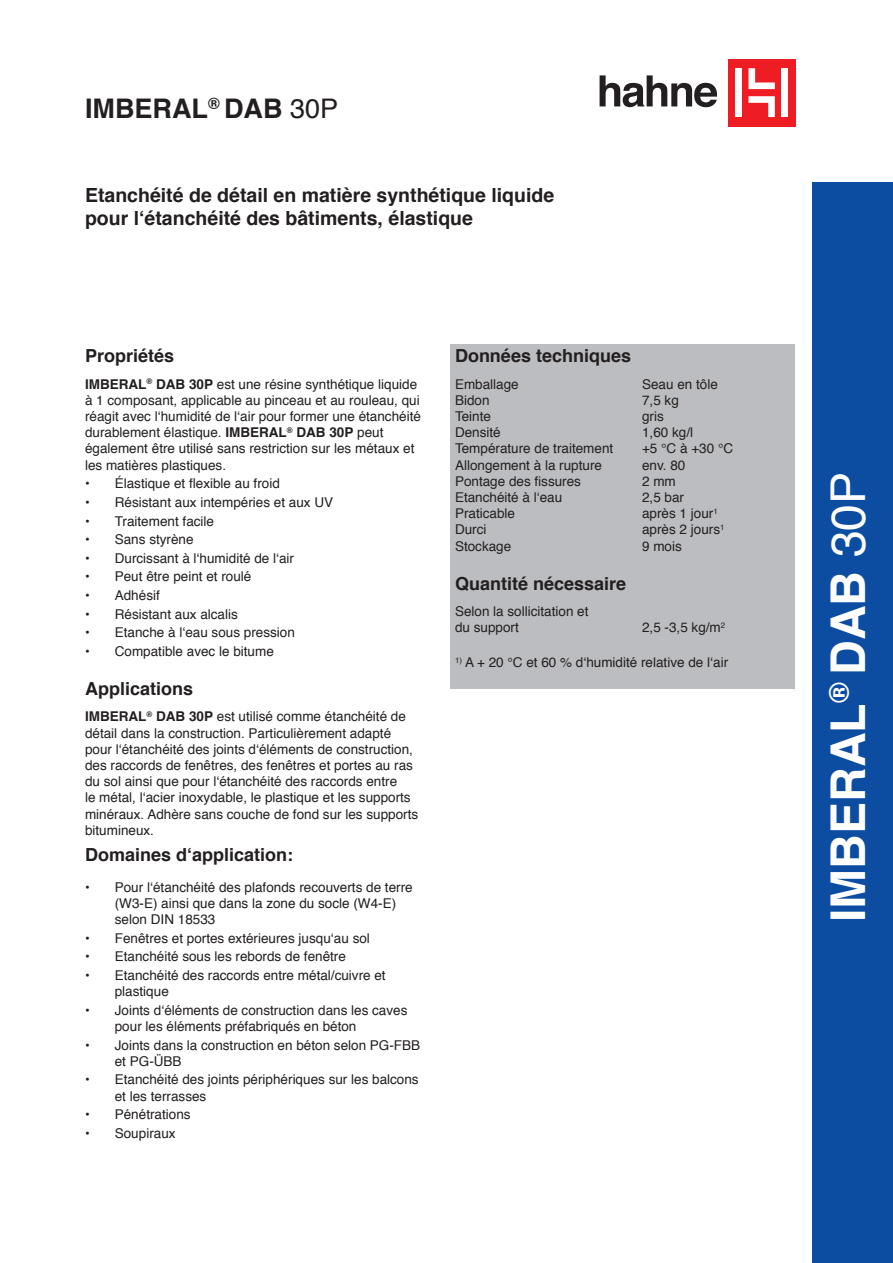
<style>
.page{position:relative;width:893px;height:1263px;background:#fff}
.page>*{position:absolute;margin:0;border:0;box-sizing:border-box;transform-origin:0 0}
.t1{font:700 48px "Helvetica";color:#fff}
.t2{font:700 27px "Helvetica";color:#231f20}
.t3{font:700 19.5px/23.4px "Helvetica";color:#231f20}
.t4{font:700 18px "Helvetica";color:#231f20}
.t5{font:13.5px/16.2px "Helvetica";color:#231f20}
.t6{font:700 13.5px "Helvetica";color:#231f20}
.s1{font-weight:400}
.s2{font-weight:700}
</style>
<div class="page">
<div style="left:728px;top:60px;width:67px;height:67px;background:#ee1d23"></div>
<div style="left:736px;top:68px;width:6px;height:49px;background:#fff"></div>
<svg style="left:748px;top:96px;width:27px;height:21px"></svg>
<svg style="left:748px;top:68px;width:27px;height:21px"></svg>
<div style="left:781px;top:68px;width:7px;height:49px;background:#fff"></div>
<svg style="left:600px;top:75px;width:117px;height:32px"></svg>
<div style="left:812px;top:183px;width:81px;height:1080px;background:#0d4da1"></div>
<div style="left:451px;top:344px;width:344px;height:30px;background:#bcbdc0"></div>
<div style="left:451px;top:374px;width:344px;height:181px;background:#bcbdc0"></div>
<div style="left:451px;top:555px;width:344px;height:17px;background:#bcbdc0"></div>
<div style="left:451px;top:572px;width:344px;height:30px;background:#bcbdc0"></div>
<div style="left:451px;top:602px;width:344px;height:35px;background:#bcbdc0"></div>
<div style="left:451px;top:636px;width:344px;height:36px;background:#bcbdc0"></div>
<div style="left:451px;top:671px;width:344px;height:17px;background:#bcbdc0"></div>
<p class="t2" style="left:85px;top:87px;width:254px">IMBERAL<sup>®</sup> DAB <span class="s1">30P</span></p>
<p class="t3" style="left:85px;top:183px;width:471px">Etanchéité de détail en matière synthétique liquide pour l‘étanchéité des bâtiments, élastique</p>
<p class="t4" style="left:85px;top:341px;width:91px">Propriétés</p>
<p class="t5" style="left:85px;top:376px;width:337px"><span class="s2">IMBERAL</span><sup>®</sup> <span class="s2">DAB 30P</span> est une résine synthétique liquide à 1 composant, applicable au pinceau et au rouleau, qui réagit avec l‘humidité de l‘air pour former une étanchéité durablement élastique. <span class="s2">IMBERAL</span><sup>®</sup> <span class="s2">DAB 30P</span> peut également être utilisé sans restriction sur les métaux et les matières plastiques.</p>
<p class="t6" style="left:85px;top:473px;width:6px">•</p>
<p class="t5" style="left:115px;top:476px;width:167px">Élastique et flexible au froid</p>
<p class="t6" style="left:85px;top:491px;width:6px">•</p>
<p class="t5" style="left:115px;top:494px;width:220px">Résistant aux intempéries et aux UV</p>
<p class="t6" style="left:85px;top:510px;width:6px">•</p>
<p class="t5" style="left:115px;top:513px;width:101px">Traitement facile</p>
<p class="t6" style="left:85px;top:528px;width:6px">•</p>
<p class="t5" style="left:115px;top:532px;width:80px">Sans styrène</p>
<p class="t6" style="left:85px;top:547px;width:6px">•</p>
<p class="t5" style="left:115px;top:550px;width:181px">Durcissant à l‘humidité de l‘air</p>
<p class="t6" style="left:85px;top:566px;width:6px">•</p>
<p class="t5" style="left:115px;top:569px;width:138px">Peut être peint et roulé</p>
<p class="t6" style="left:85px;top:584px;width:6px">•</p>
<p class="t5" style="left:115px;top:588px;width:47px">Adhésif</p>
<p class="t6" style="left:85px;top:603px;width:6px">•</p>
<p class="t5" style="left:115px;top:606px;width:125px">Résistant aux alcalis</p>
<p class="t6" style="left:85px;top:622px;width:6px">•</p>
<p class="t5" style="left:115px;top:625px;width:182px">Etanche à l‘eau sous pression</p>
<p class="t6" style="left:85px;top:640px;width:6px">•</p>
<p class="t5" style="left:115px;top:643px;width:161px">Compatible avec le bitume</p>
<p class="t4" style="left:85px;top:674px;width:110px">Applications</p>
<p class="t5" style="left:85px;top:709px;width:335px"><span class="s2">IMBERAL</span><sup>®</sup> <span class="s2">DAB 30P</span> est utilisé comme étanchéité de détail dans la construction. Particulièrement adapté pour l‘étanchéité des joints d‘éléments de construction, des raccords de fenêtres, des fenêtres et portes au ras du sol ainsi que pour l‘étanchéité des raccords entre<br>le métal, l‘acier inoxydable, le plastique et les supports minéraux. Adhère sans couche de fond sur les supports bitumineux.</p>
<p class="t4" style="left:85px;top:840px;width:210px">Domaines d‘application:</p>
<p class="t6" style="left:85px;top:876px;width:6px">•</p>
<p class="t5" style="left:115px;top:879px;width:299px">Pour l‘étanchéité des plafonds recouverts de terre (W3-E) ainsi que dans la zone du socle (W4-E) selon DIN 18533</p>
<p class="t6" style="left:85px;top:927px;width:6px">•</p>
<p class="t5" style="left:115px;top:930px;width:257px">Fenêtres et portes extérieures jusqu‘au sol</p>
<p class="t6" style="left:85px;top:946px;width:6px">•</p>
<p class="t5" style="left:115px;top:949px;width:233px">Etanchéité sous les rebords de fenêtre</p>
<p class="t6" style="left:85px;top:964px;width:6px">•</p>
<p class="t5" style="left:115px;top:967px;width:272px">Etanchéité des raccords entre métal/cuivre et plastique</p>
<p class="t6" style="left:85px;top:999px;width:6px">•</p>
<p class="t5" style="left:115px;top:1002px;width:294px">Joints d‘éléments de construction dans les caves pour les éléments préfabriqués en béton</p>
<p class="t6" style="left:85px;top:1034px;width:6px">•</p>
<p class="t5" style="left:115px;top:1037px;width:307px">Joints dans la construction en béton selon PG-FBB et PG-ÜBB</p>
<p class="t6" style="left:85px;top:1069px;width:6px">•</p>
<p class="t5" style="left:115px;top:1072px;width:305px">Etanchéité des joints périphériques sur les balcons et les terrasses</p>
<p class="t6" style="left:85px;top:1103px;width:6px">•</p>
<p class="t5" style="left:115px;top:1107px;width:77px">Pénétrations</p>
<p class="t6" style="left:85px;top:1122px;width:6px">•</p>
<p class="t5" style="left:115px;top:1125px;width:62px">Soupiraux</p>
<p class="t4" style="left:455px;top:341px;width:178px">Données techniques</p>
<p class="t5" style="left:455px;top:376px;width:65px">Emballage</p>
<p class="t5" style="left:455px;top:392px;width:36px">Bidon</p>
<p class="t5" style="left:455px;top:409px;width:38px">Teinte</p>
<p class="t5" style="left:455px;top:425px;width:47px">Densité</p>
<p class="t5" style="left:455px;top:441px;width:160px">Température de traitement</p>
<p class="t5" style="left:455px;top:457px;width:149px">Allongement à la rupture</p>
<p class="t5" style="left:455px;top:473px;width:128px">Pontage des fissures</p>
<p class="t5" style="left:455px;top:490px;width:109px">Etanchéité à l‘eau</p>
<p class="t5" style="left:455px;top:506px;width:62px">Praticable</p>
<p class="t5" style="left:455px;top:522px;width:33px">Durci</p>
<p class="t5" style="left:455px;top:538px;width:58px">Stockage</p>
<p class="t5" style="left:642px;top:376px;width:77px">Seau en tôle</p>
<p class="t5" style="left:642px;top:392px;width:38px">7,5 kg</p>
<p class="t5" style="left:642px;top:409px;width:23px">gris</p>
<p class="t5" style="left:642px;top:425px;width:53px">1,60 kg/l</p>
<p class="t5" style="left:642px;top:441px;width:93px">+5 °C à +30 °C</p>
<p class="t5" style="left:642px;top:457px;width:45px">env. 80</p>
<p class="t5" style="left:642px;top:473px;width:35px">2 mm</p>
<p class="t5" style="left:642px;top:490px;width:44px">2,5 bar</p>
<p class="t5" style="left:642px;top:506px;width:77px">après 1 jour<sup>1</sup></p>
<p class="t5" style="left:642px;top:522px;width:84px">après 2 jours<sup>1</sup></p>
<p class="t5" style="left:642px;top:538px;width:41px">9 mois</p>
<p class="t4" style="left:455px;top:569px;width:173px">Quantité nécessaire</p>
<p class="t5" style="left:455px;top:604px;width:135px">Selon la sollicitation et</p>
<p class="t5" style="left:455px;top:620px;width:65px">du support</p>
<p class="t5" style="left:642px;top:620px;width:85px">2,5 -3,5 kg/m<sup>2</sup></p>
<p class="t5" style="left:455px;top:655px;width:275px"><sup>1)</sup> A + 20 °C et 60 % d‘humidité relative de l‘air</p>
<p class="t1" style="left:810px;top:922px;width:451px;rotate:-90deg">IMBERAL<sup>®</sup> DAB <span class="s1">30P</span></p>
</div>
